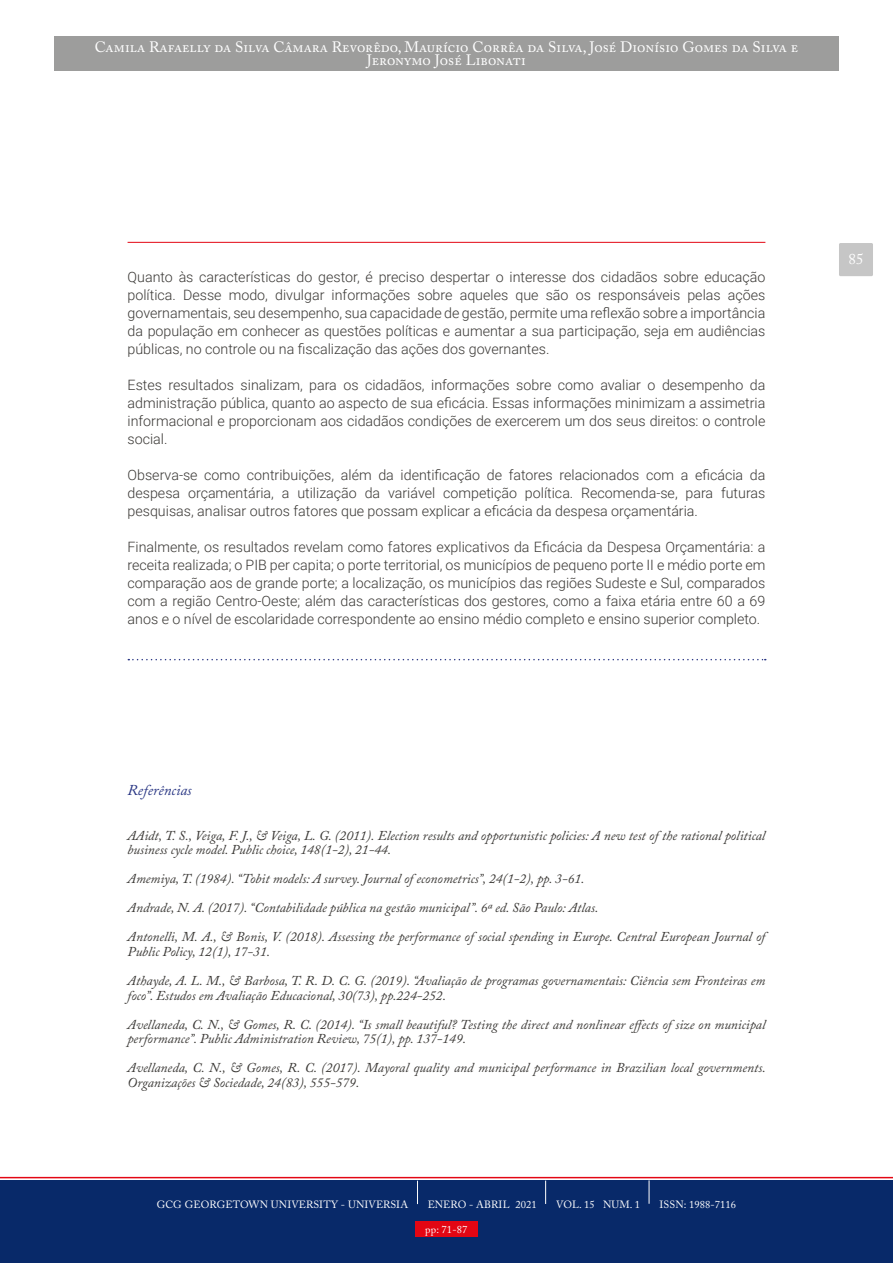
<style>
.page{position:relative;width:893px;height:1263px;background:#fff}
.page>*{position:absolute;margin:0;border:0;box-sizing:border-box;transform-origin:0 0}
.t1{font:15px/13.5px "Adobe Caslon Pro";letter-spacing:.005em;color:#fff;text-align:center}
.t2{font:italic 15px "Adobe Caslon Pro";color:#283583}
.t3{font:300 14.25px/18px "Roboto";color:#3a3835;text-align:justify}
.t4{font:italic 13.5px/29.1px "Adobe Caslon Pro";color:#3a3835}
.t5{font:10.5px "Adobe Caslon Pro";letter-spacing:.01em;color:#fff}
</style>
<div class="page">
<div style="left:54px;top:37px;width:785px;height:34px;background:#9d9d9c"></div>
<div style="left:0;top:1180px;width:893px;height:83px;background:#082969"></div>
<svg style="left:0;top:1177px;width:893px;height:27px"></svg>
<div style="left:839px;top:243px;width:34px;height:33px;background:#c6c6c6;border-radius:2px"></div>
<hr style="left:128px;top:242px;width:637px;height:1px;background:#e30613">
<svg style="left:128px;top:659px;width:638px;height:1px"></svg>
<div style="left:415px;top:1221px;width:63px;height:16px;background:#e30613"></div>
<p class="t1" style="left:95px;top:40px;width:705px">Camila Rafaelly da Silva Câmara Revorêdo, Maurício Corrêa da Silva, José Dionísio Gomes da Silva e<br>Jeronymo José Libonati</p>
<p class="t3" style="left:128px;top:268px;width:639px">Quanto às características do gestor, é preciso despertar o interesse dos cidadãos sobre educação política. Desse modo, divulgar informações sobre aqueles que são os responsáveis pelas ações governamentais, seu desempenho, sua capacidade de gestão, permite uma reflexão sobre a importância da população em conhecer as questões políticas e aumentar a sua participação, seja em audiências públicas, no controle ou na fiscalização das ações dos governantes.</p>
<p class="t3" style="left:128px;top:376px;width:639px">Estes resultados sinalizam, para os cidadãos, informações sobre como avaliar o desempenho da administração pública, quanto ao aspecto de sua eficácia. Essas informações minimizam a assimetria informacional e proporcionam aos cidadãos condições de exercerem um dos seus direitos: o controle social.</p>
<p class="t3" style="left:128px;top:466px;width:639px">Observa-se como contribuições, além da identificação de fatores relacionados com a eficácia da despesa orçamentária, a utilização da variável competição política. Recomenda-se, para futuras pesquisas, analisar outros fatores que possam explicar a eficácia da despesa orçamentária.</p>
<p class="t3" style="left:128px;top:538px;width:639px">Finalmente, os resultados revelam como fatores explicativos da Eficácia da Despesa Orçamentária: a receita realizada; o PIB per capita; o porte territorial, os municípios de pequeno porte II e médio porte em comparação aos de grande porte; a localização, os municípios das regiões Sudeste e Sul, comparados com a região Centro-Oeste; além das características dos gestores, como a faixa etária entre 60 a 69 anos e o nível de escolaridade correspondente ao ensino médio completo e ensino superior completo.</p>
<p class="t2" style="left:128px;top:781px;width:66px">Referências</p>
<p class="t4" style="left:128px;top:827px;width:639px;line-height:14.5px">AAidt, T. S., Veiga, F. J., &amp; Veiga, L. G. (2011). Election results and opportunistic policies: A new test of the rational political business cycle model. Public choice, 148(1-2), 21-44.</p>
<p class="t4" style="left:128px;top:864px;width:639px">Amemiya, T. (1984). “Tobit models: A survey. Journal of econometrics”, 24(1-2), pp. 3-61.<br>Andrade, N. A. (2017). “Contabilidade pública na gestão municipal”. 6ª ed. São Paulo: Atlas.<br>Antonelli, M. A., &amp; Bonis, V. (2018). Assessing the performance of social spending in Europe. Central European Journal of</p>
<p class="t4" style="left:128px;top:937px;width:639px">Public Policy, 12(1), 17-31.<br>Athayde, A. L. M., &amp; Barbosa, T. R. D. C. G. (2019). “Avaliação de programas governamentais: Ciência sem Fronteiras em</p>
<p class="t4" style="left:128px;top:980px;width:639px">foco”. Estudos em Avaliação Educacional, 30(73), pp.224-252.<br>Avellaneda, C. N., &amp; Gomes, R. C. (2014). “Is small beautiful? Testing the direct and nonlinear effects of size on municipal</p>
<p class="t4" style="left:128px;top:1024px;width:640px">performance”. Public Administration Review, 75(1), pp. 137-149.<br>Avellaneda, C. N., &amp; Gomes, R. C. (2017). Mayoral quality and municipal performance in Brazilian local governments.</p>
<p class="t4" style="left:128px;top:1068px;width:233px">Organizações &amp; Sociedade, 24(83), 555-579.</p>
<p class="t5" style="left:157px;top:1198px;width:253px">GCG GEORGETOWN UNIVERSITY - UNIVERSIA</p>
<p class="t5" style="left:428px;top:1198px;width:110px">ENERO - ABRIL 2021</p>
<p class="t5" style="left:556px;top:1198px;width:85px">VOL. 15 NUM. 1</p>
<p class="t5" style="left:660px;top:1198px;width:78px">ISSN: 1988-7116</p>
<p class="t5" style="left:425px;top:1223px;width:43px">pp: 71-87</p>
<p class="t1" style="left:848px;top:252px;width:16px">85</p>
</div>
